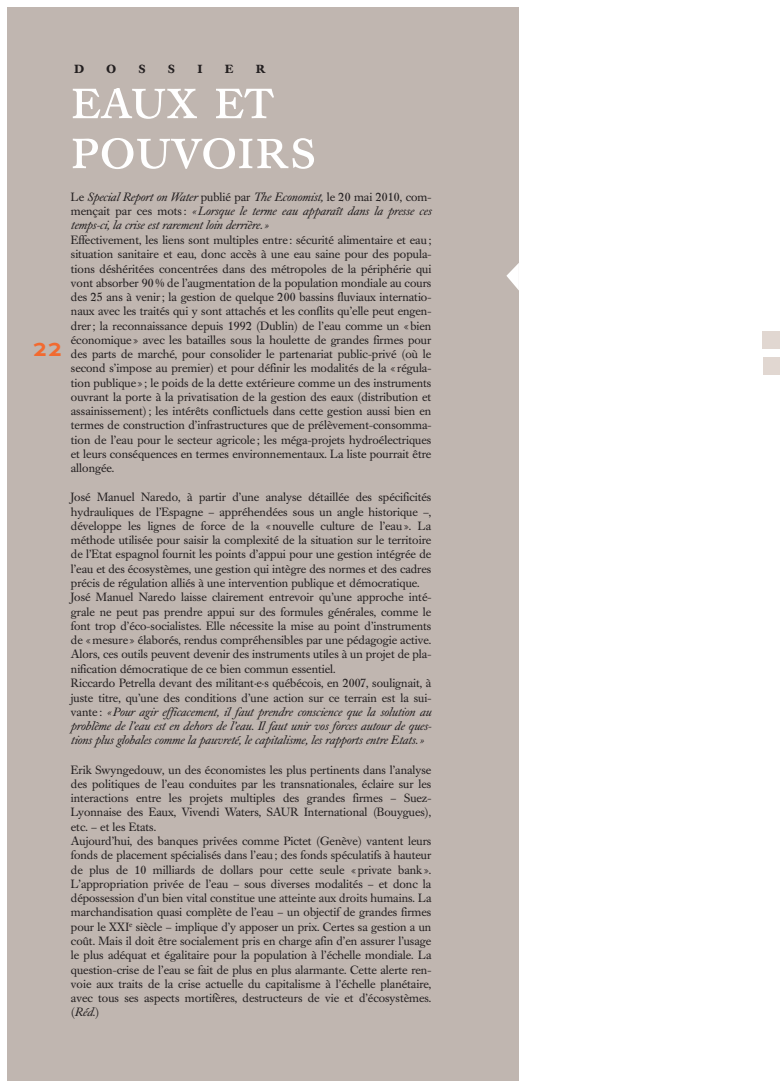
<style>
.page{position:relative;width:780px;height:1088px;background:#fff}
.page>*{position:absolute;margin:0;border:0;box-sizing:border-box;transform-origin:0 0}
.t1{font:62.5px/50px "Caslon Book BE Regular SC";color:#fff}
.t2{font:25px "Base Nine Small Caps";color:#f26a30}
.t3{font:17.5px "Caslon Book BE Medium SC";color:#231f20}
.t4{font:11.88px/14.2px "Caslon Book BE";color:#231f20}
.t5{font:italic 11.88px/14.2px "Caslon Book BE";color:#231f20;text-align:justify}
.s1{font-style:normal}
.s2{font-style:italic}
</style>
<div class="page">
<div style="left:762px;top:331px;width:18px;height:17px;background:#e1d7d1"></div>
<div style="left:762px;top:357px;width:18px;height:17px;background:#e1d7d1"></div>
<div style="left:7px;top:7px;width:511px;height:1074px;background:#c0b6b0"></div>
<svg style="left:506px;top:263px;width:13px;height:28px"></svg>
<h3 class="t3" style="left:74px;top:60px;width:73px">dos</h3>
<h3 class="t3" style="left:168px;top:60px;width:9px">s</h3>
<h3 class="t3" style="left:197px;top:60px;width:7px">i</h3>
<h3 class="t3" style="left:225px;top:60px;width:10px">e</h3>
<h3 class="t3" style="left:256px;top:60px;width:11px">r</h3>
<h1 class="t1" style="left:71px;top:79px;width:247px">eaux et pouvoirs</h1>
<p class="t5" style="left:71px;top:191px;width:362px"><span class="s1">Le</span> Special Report on Water <span class="s1">publié par</span> The Economist, <span class="s1">le 20 mai 2010, com&shy;mençait par ces mots:</span> «Lorsque le terme eau apparaît dans la presse ces temps-ci, la crise est rarement loin derrière.»</p>
<p class="t4" style="left:71px;top:234px;width:362px;text-align:justify">Effectivement, les liens sont multiples entre: sécurité alimentaire et eau; situation sanitaire et eau, donc accès à une eau saine pour des popula&shy;tions déshéritées concentrées dans des métropoles de la périphérie qui vont absorber 90% de l’augmentation de la population mondiale au cours des 25 ans à venir; la gestion de quelque 200 bassins fluviaux internatio&shy;naux avec les traités qui y sont attachés et les conflits qu’elle peut engen&shy;drer; la reconnaissance depuis 1992 (Dublin) de l’eau comme un «bien économique» avec les batailles sous la houlette de grandes firmes pour des parts de marché, pour consolider le partenariat public-privé (où le second s’impose au premier) et pour définir les modalités de la «régula&shy;tion publique»; le poids de la dette extérieure comme un des instruments ouvrant la porte à la privatisation de la gestion des eaux (distribution et assainissement); les intérêts conflictuels dans cette gestion aussi bien en termes de construction d’infrastructures que de prélèvement-consomma&shy;tion de l’eau pour le secteur agricole; les méga-projets hydroélectriques et leurs conséquences en termes environnementaux. La liste pourrait être allongée.</p>
<p class="t4" style="left:71px;top:491px;width:362px">José Manuel Naredo, à partir d’une analyse détaillée des spécificités hydrauliques de l’Espagne – appréhendées sous un angle historique –, développe les lignes de force de la «nouvelle culture de l’eau». La méthode utilisée pour saisir la complexité de la situation sur le territoire de l’Etat espagnol fournit les points d’appui pour une gestion intégrée de l’eau et des écosystèmes, une gestion qui intègre des normes et des cadres précis de régulation alliés à une intervention publique et démocratique.<br>José Manuel Naredo laisse clairement entrevoir qu’une approche inté&shy;grale ne peut pas prendre appui sur des formules générales, comme le font trop d’éco-socialistes. Elle nécessite la mise au point d’instruments de «mesure» élaborés, rendus compréhensibles par une pédagogie active.<br>Alors, ces outils peuvent devenir des instruments utiles à un projet de pla&shy;nification démocratique de ce bien commun essentiel.<br>Riccardo Petrella devant des militant·e·s québécois, en 2007, soulignait, à juste titre, qu’une des conditions d’une action sur ce terrain est la sui&shy;vante: <span class="s2">«Pour agir efficacement, il faut prendre conscience que la solution au problème de l’eau est en dehors de l’eau. Il faut unir vos forces autour de ques&shy;tions plus globales comme la pauvreté, le capitalisme, les rapports entre Etats.»</span></p>
<p class="t4" style="left:71px;top:764px;width:362px">Erik Swyngedouw, un des économistes les plus pertinents dans l’analyse des politiques de l’eau conduites par les transnationales, éclaire sur les interactions entre les projets multiples des grandes firmes – Suez-Lyonnaise des Eaux, Vivendi Waters, SAUR International (Bouygues), etc. – et les Etats.<br>Aujourd’hui, des banques privées comme Pictet (Genève) vantent leurs fonds de placement spécialisés dans l’eau; des fonds spéculatifs à hauteur de plus de 10 milliards de dollars pour cette seule «private bank».<br>L’appropriation privée de l’eau – sous diverses modalités – et donc la dépossession d’un bien vital constitue une atteinte aux droits humains. La marchandisation quasi complète de l’eau – un objectif de grandes firmes pour le XXI<sup>e</sup> siècle – implique d’y apposer un prix. Certes sa gestion a un coût. Mais il doit être socialement pris en charge afin d’en assurer l’usage le plus adéquat et égalitaire pour la population à l’échelle mondiale. La question-crise de l’eau se fait de plus en plus alarmante. Cette alerte ren&shy;voie aux traits de la crise actuelle du capitalisme à l’échelle planétaire, avec tous ses aspects mortifères, destructeurs de vie et d’écosystèmes. (<span class="s2">Réd.</span>)</p>
<h2 class="t2" style="left:32px;top:333px;width:33px">22</h2>
</div>
